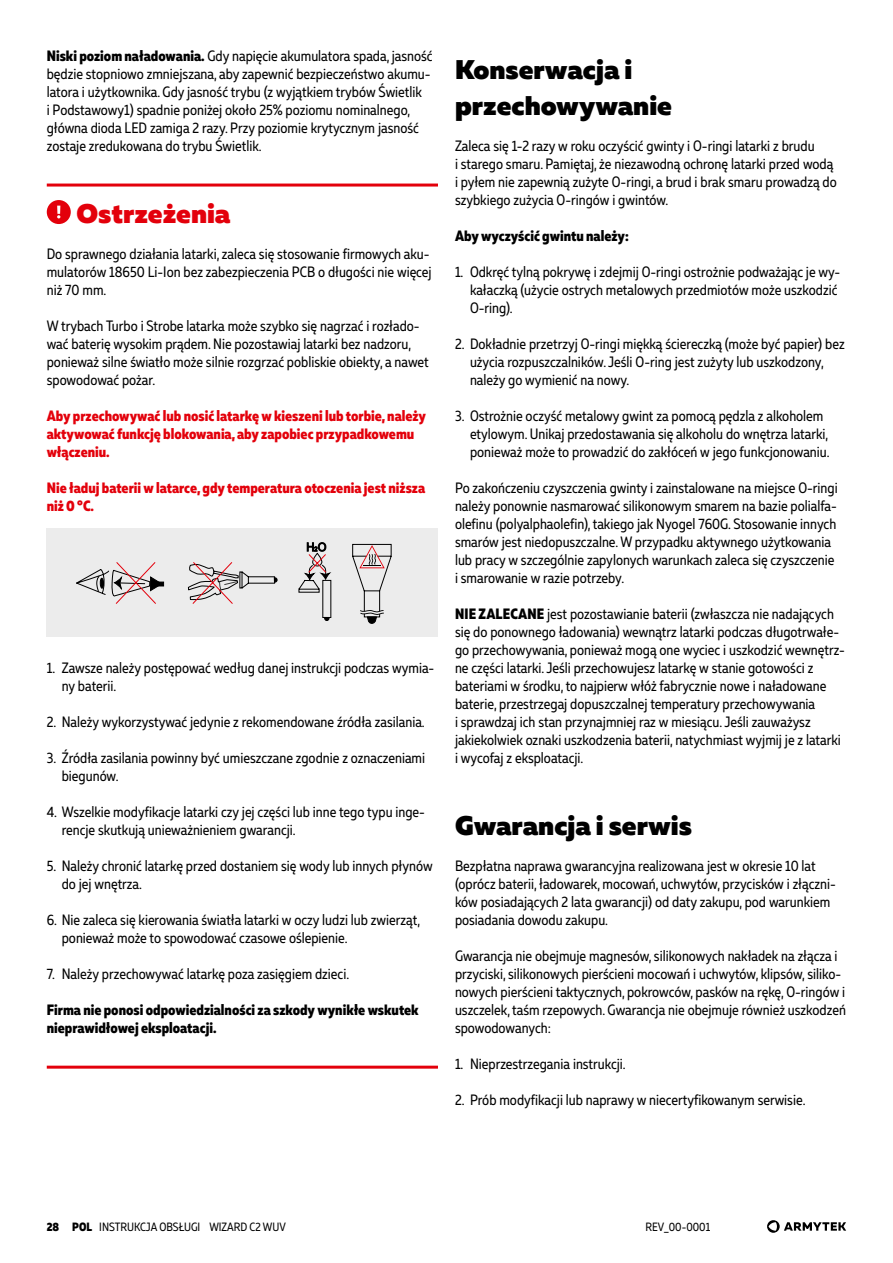
<style>
.page{position:relative;width:893px;height:1263px;background:#fff}
.page>*{position:absolute;margin:0;border:0;box-sizing:border-box;transform-origin:0 0}
.t1{font:900 27px/36px "Muller";color:#000}
.t2{font:900 27px "Muller";color:#e3000b}
.t3{font:15px/18px "Muller Narrow";color:#000}
.t4{font:800 15px/18px "Muller Narrow";color:#e3000b}
.t5{font:800 15px/18px "Muller Narrow";color:#000}
.t6{font:12px "Muller Narrow";color:#000}
.s1{font-weight:800}
</style>
<div class="page">
<svg style="left:767px;top:1220px;width:13px;height:13px"></svg>
<svg style="left:769px;top:1222px;width:8px;height:9px"></svg>
<svg style="left:784px;top:1222px;width:62px;height:9px"></svg>
<hr style="left:47px;top:184px;width:391px;height:3px;background:#e3000b">
<hr style="left:47px;top:1066px;width:391px;height:3px;background:#e3000b">
<div style="left:47px;top:200px;width:24px;height:24px;background:#e3000b;border-radius:50%"></div>
<svg style="left:57px;top:206px;width:3px;height:12px"></svg>
<div style="left:47px;top:529px;width:391px;height:108px;background:#ececec"></div>
<div style="left:154px;top:582px;width:10px;height:4px;border:1px solid #000"></div>
<svg style="left:76px;top:562px;width:87px;height:42px"></svg>
<svg style="left:188px;top:562px;width:89px;height:42px"></svg>
<svg style="left:298px;top:542px;width:34px;height:79px"></svg>
<svg style="left:352px;top:544px;width:40px;height:80px"></svg>
<p class="t3" style="left:47px;top:46px;width:387px"><span class="s1">Niski poziom naładowania.</span> Gdy napięcie akumulatora spada, jasność będzie stopniowo zmniejszana, aby zapewnić bezpieczeństwo akumu&shy;latora i użytkownika. Gdy jasność trybu (z wyjątkiem trybów Świetlik<br>i Podstawowy1) spadnie poniżej około 25% poziomu nominalnego, główna dioda LED zamiga 2 razy. Przy poziomie krytycznym jasność zostaje zredukowana do trybu Świetlik.</p>
<h1 class="t2" style="left:77px;top:196px;width:155px">Ostrzeżenia</h1>
<p class="t3" style="left:47px;top:244px;width:386px">Do sprawnego działania latarki, zaleca się stosowanie firmowych aku&shy;mulatorów 18650 Li-Ion bez zabezpieczenia PCB o długości nie więcej niż 70 mm.</p>
<p class="t3" style="left:47px;top:316px;width:383px">W trybach Turbo i Strobe latarka może szybko się nagrzać i rozłado&shy;wać baterię wysokim prądem. Nie pozostawiaj latarki bez nadzoru, ponieważ silne światło może silnie rozgrzać pobliskie obiekty, a nawet spowodować pożar.</p>
<p class="t4" style="left:47px;top:406px;width:381px">Aby przechowywać lub nosić latarkę w kieszeni lub torbie, należy aktywować funkcję blokowania, aby zapobiec przypadkowemu włączeniu.</p>
<p class="t4" style="left:47px;top:478px;width:380px">Nie ładuj baterii w latarce, gdy temperatura otoczenia jest niższa niż 0 °C.</p>
<p class="t3" style="left:62px;top:658px;width:374px;text-indent:-15px">1. Zawsze należy postępować według danej instrukcji podczas wymia&shy;ny baterii.</p>
<p class="t3" style="left:47px;top:712px;width:379px">2. Należy wykorzystywać jedynie z rekomendowane źródła zasilania.</p>
<p class="t3" style="left:62px;top:748px;width:365px;text-indent:-15px">3. Źródła zasilania powinny być umieszczane zgodnie z oznaczeniami biegunów.</p>
<p class="t3" style="left:62px;top:802px;width:365px;text-indent:-15px">4. Wszelkie modyfikacje latarki czy jej części lub inne tego typu inge&shy;rencje skutkują unieważnieniem gwarancji.</p>
<p class="t3" style="left:62px;top:856px;width:372px;text-indent:-15px">5. Należy chronić latarkę przed dostaniem się wody lub innych płynów do jej wnętrza.</p>
<p class="t3" style="left:62px;top:910px;width:360px;text-indent:-15px">6. Nie zaleca się kierowania światła latarki w oczy ludzi lub zwierząt, ponieważ może to spowodować czasowe oślepienie.</p>
<p class="t3" style="left:47px;top:964px;width:304px">7. Należy przechowywać latarkę poza zasięgiem dzieci.</p>
<p class="t5" style="left:47px;top:1000px;width:373px">Firma nie ponosi odpowiedzialności za szkody wynikłe wskutek nieprawidłowej eksploatacji.</p>
<h1 class="t1" style="left:455px;top:52px;width:219px">Konserwacja i przechowywanie</h1>
<p class="t3" style="left:455px;top:136px;width:383px">Zaleca się 1-2 razy w roku oczyścić gwinty i O-ringi latarki z brudu<br>i starego smaru. Pamiętaj, że niezawodną ochronę latarki przed wodą i pyłem nie zapewnią zużyte O-ringi, a brud i brak smaru prowadzą do szybkiego zużycia O-ringów i gwintów.</p>
<p class="t5" style="left:455px;top:226px;width:175px">Aby wyczyścić gwintu należy:</p>
<p class="t3" style="left:470px;top:262px;width:372px;text-indent:-15px">1. Odkręć tylną pokrywę i zdejmij O-ringi ostrożnie podważając je wy&shy;kałaczką (użycie ostrych metalowych przedmiotów może uszkodzić<br>O-ring).</p>
<p class="t3" style="left:470px;top:334px;width:376px;text-indent:-15px">2. Dokładnie przetrzyj O-ringi miękką ściereczką (może być papier) bez użycia rozpuszczalników. Jeśli O-ring jest zużyty lub uszkodzony, należy go wymienić na nowy.</p>
<p class="t3" style="left:470px;top:406px;width:361px;text-indent:-15px">3. Ostrożnie oczyść metalowy gwint za pomocą pędzla z alkoholem etylowym. Unikaj przedostawania się alkoholu do wnętrza latarki, ponieważ może to prowadzić do zakłóceń w jego funkcjonowaniu.</p>
<p class="t3" style="left:455px;top:478px;width:384px">Po zakończeniu czyszczenia gwinty i zainstalowane na miejsce O-ringi należy ponownie nasmarować silikonowym smarem na bazie polialfa&shy;olefinu (polyalphaolefin), takiego jak Nyogel 760G. Stosowanie innych smarów jest niedopuszczalne. W przypadku aktywnego użytkowania lub pracy w szczególnie zapylonych warunkach zaleca się czyszczenie i smarowanie w razie potrzeby.</p>
<p class="t3" style="left:455px;top:604px;width:391px"><span class="s1">NIE ZALECANE</span> jest pozostawianie baterii (zwłaszcza nie nadających się do ponownego ładowania) wewnątrz latarki podczas długotrwałe&shy;go przechowywania, ponieważ mogą one wyciec i uszkodzić wewnętrz&shy;ne części latarki. Jeśli przechowujesz latarkę w stanie gotowości z bateriami w środku, to najpierw włóż fabrycznie nowe i naładowane baterie, przestrzegaj dopuszczalnej temperatury przechowywania<br>i sprawdzaj ich stan przynajmniej raz w miesiącu. Jeśli zauważysz jakiekolwiek oznaki uszkodzenia baterii, natychmiast wyjmij je z latarki i wycofaj z eksploatacji.</p>
<h1 class="t1" style="left:455px;top:808px;width:239px">Gwarancja i serwis</h1>
<p class="t3" style="left:455px;top:856px;width:382px">Bezpłatna naprawa gwarancyjna realizowana jest w okresie 10 lat (oprócz baterii, ładowarek, mocowań, uchwytów, przycisków i złączni&shy;ków posiadających 2 lata gwarancji) od daty zakupu, pod warunkiem posiadania dowodu zakupu.</p>
<p class="t3" style="left:455px;top:946px;width:392px">Gwarancja nie obejmuje magnesów, silikonowych nakładek na złącza i przyciski, silikonowych pierścieni mocowań i uchwytów, klipsów, siliko&shy;nowych pierścieni taktycznych, pokrowców, pasków na rękę, O-ringów i uszczelek, taśm rzepowych. Gwarancja nie obejmuje również uszkodzeń spowodowanych:</p>
<p class="t3" style="left:455px;top:1054px;width:172px">1. Nieprzestrzegania instrukcji.</p>
<p class="t3" style="left:455px;top:1090px;width:352px">2. Prób modyfikacji lub naprawy w niecertyfikowanym serwisie.</p>
<p class="t6" style="left:47px;top:1219px;width:241px"><span class="s1">28 POL</span> INSTRUKCJA OBSŁUGI WIZARD C2 WUV</p>
<p class="t6" style="left:645px;top:1219px;width:66px">REV_00-0001</p>
</div>
